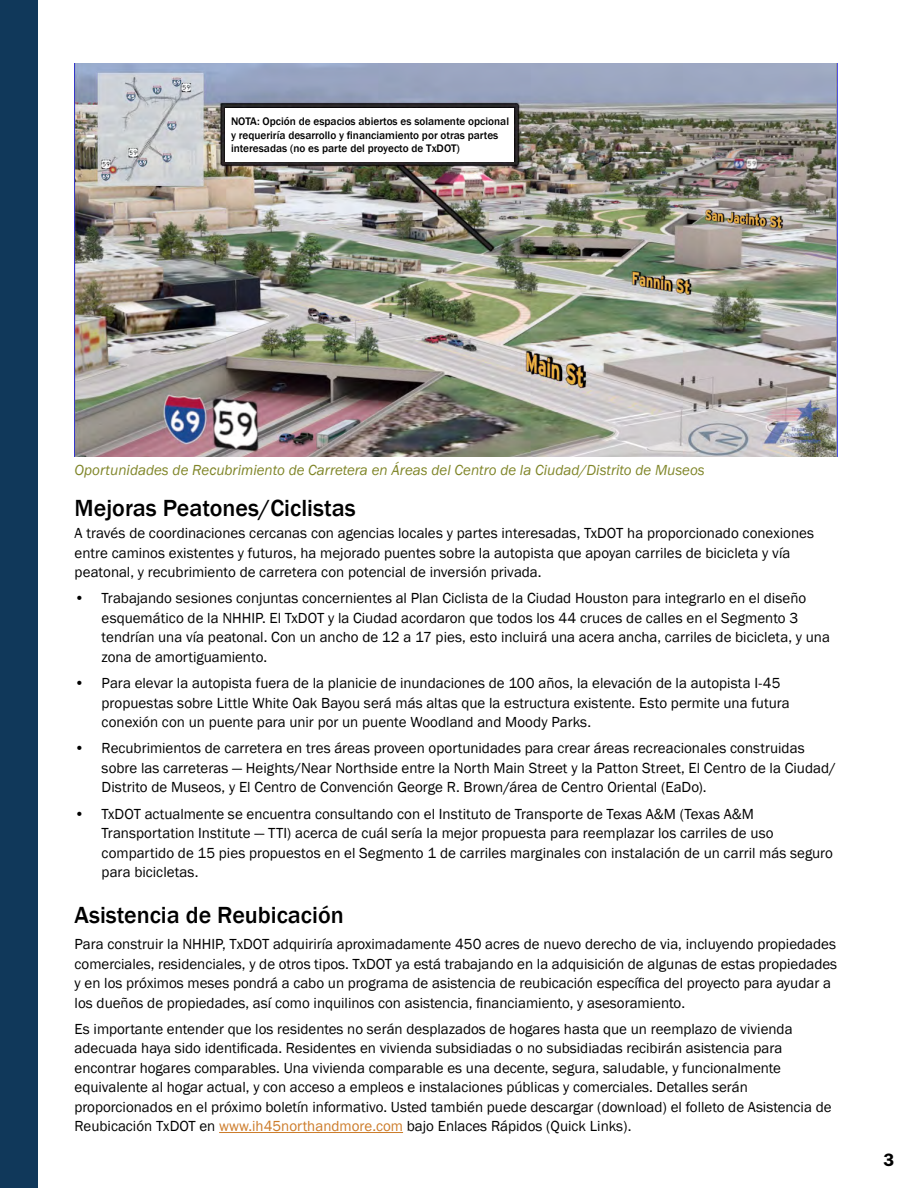
<style>
.page{position:relative;width:918px;height:1188px;background:#fff}
.page>*{position:absolute;margin:0;border:0;box-sizing:border-box;transform-origin:0 0}
.t1{font:500 24px "Franklin Gothic";color:#000}
.t2{font:600 18px "ITC Franklin Gothic Std";color:#000}
.t3{font:15px/19.5px "Franklin Gothic";color:#000}
.t4{font:italic 15px "Franklin Gothic";color:#808629}
.t5{font:500 11.25px/13.5px "Franklin Gothic";color:#000}
.s1{color:#cc7b29}
</style>
<div class="page">
<div style="left:0;top:0;width:38px;height:1188px;background:#10385a"></div>
<img style="left:75px;top:63px;width:762px;height:394px">
<hr style="left:219px;top:1132px;width:184px;height:1px;background:#cc7b29">
<div style="left:226px;top:108px;width:288px;height:54px;background:#fff"></div>
<p class="t5" style="left:231px;top:115px;width:280px">NOTA: Opción de espacios abiertos es solamente opcional y requeriría desarrollo y financiamiento por otras partes interesadas (no es parte del proyecto de TxDOT)</p>
<p class="t4" style="left:75px;top:461px;width:632px">Oportunidades de Recubrimiento de Carretera en Áreas del Centro de la Ciudad/Distrito de Museos</p>
<h1 class="t1" style="left:75px;top:493px;width:282px">Mejoras Peatones/Ciclistas</h1>
<p class="t3" style="left:75px;top:524px;width:741px">A través de coordinaciones cercanas con agencias locales y partes interesadas, TxDOT ha proporcionado conexiones entre caminos existentes y futuros, ha mejorado puentes sobre la autopista que apoyan carriles de bicicleta y vía peatonal, y recubrimiento de carretera con potencial de inversión privada.</p>
<p class="t3" style="left:102px;top:589px;width:730px;text-indent:-27px">• Trabajando sesiones conjuntas concernientes al Plan Ciclista de la Ciudad Houston para integrarlo en el diseño esquemático de la NHHIP. El TxDOT y la Ciudad acordaron que todos los 44 cruces de calles en el Segmento 3 tendrían una vía peatonal. Con un ancho de 12 a 17 pies, esto incluirá una acera ancha, carriles de bicicleta, y una zona de amortiguamiento.</p>
<p class="t3" style="left:102px;top:674px;width:690px;text-indent:-27px">• Para elevar la autopista fuera de la planicie de inundaciones de 100 años, la elevación de la autopista I-45 propuestas sobre Little White Oak Bayou será más altas que la estructura existente. Esto permite una futura conexión con un puente para unir por un puente Woodland and Moody Parks.</p>
<p class="t3" style="left:102px;top:739px;width:736px;text-indent:-27px">• Recubrimientos de carretera en tres áreas proveen oportunidades para crear áreas recreacionales construidas sobre las carreteras — Heights/Near Northside entre la North Main Street y la Patton Street, El Centro de la Ciudad/<br>Distrito de Museos, y El Centro de Convención George R. Brown/área de Centro Oriental (EaDo).</p>
<p class="t3" style="left:102px;top:804px;width:733px;text-indent:-27px">• TxDOT actualmente se encuentra consultando con el Instituto de Transporte de Texas A&amp;M (Texas A&amp;M Transportation Institute — TTI) acerca de cuál sería la mejor propuesta para reemplazar los carriles de uso compartido de 15 pies propuestos en el Segmento 1 de carriles marginales con instalación de un carril más seguro para bicicletas.</p>
<h1 class="t1" style="left:75px;top:900px;width:271px">Asistencia de Reubicación</h1>
<p class="t3" style="left:75px;top:935px;width:764px">Para construir la NHHIP, TxDOT adquiriría aproximadamente 450 acres de nuevo derecho de via, incluyendo propiedades comerciales, residenciales, y de otros tipos. TxDOT ya está trabajando en la adquisición de algunas de estas propiedades y en los próximos meses pondrá a cabo un programa de asistencia de reubicación específica del proyecto para ayudar a los dueños de propiedades, así como inquilinos con asistencia, financiamiento, y asesoramiento.</p>
<p class="t3" style="left:75px;top:1019px;width:759px">Es importante entender que los residentes no serán desplazados de hogares hasta que un reemplazo de vivienda adecuada haya sido identificada. Residentes en vivienda subsidiadas o no subsidiadas recibirán asistencia para encontrar hogares comparables. Una vivienda comparable es una decente, segura, saludable, y funcionalmente equivalente al hogar actual, y con acceso a empleos e instalaciones públicas y comerciales. Detalles serán proporcionados en el próximo boletín informativo. Usted también puede descargar (download) el folleto de Asistencia de Reubicación TxDOT en <span class="s1">www.ih45northandmore.com</span> bajo Enlaces Rápidos (Quick Links).</p>
<p class="t2" style="left:883px;top:1149px;width:12px">3</p>
</div>
